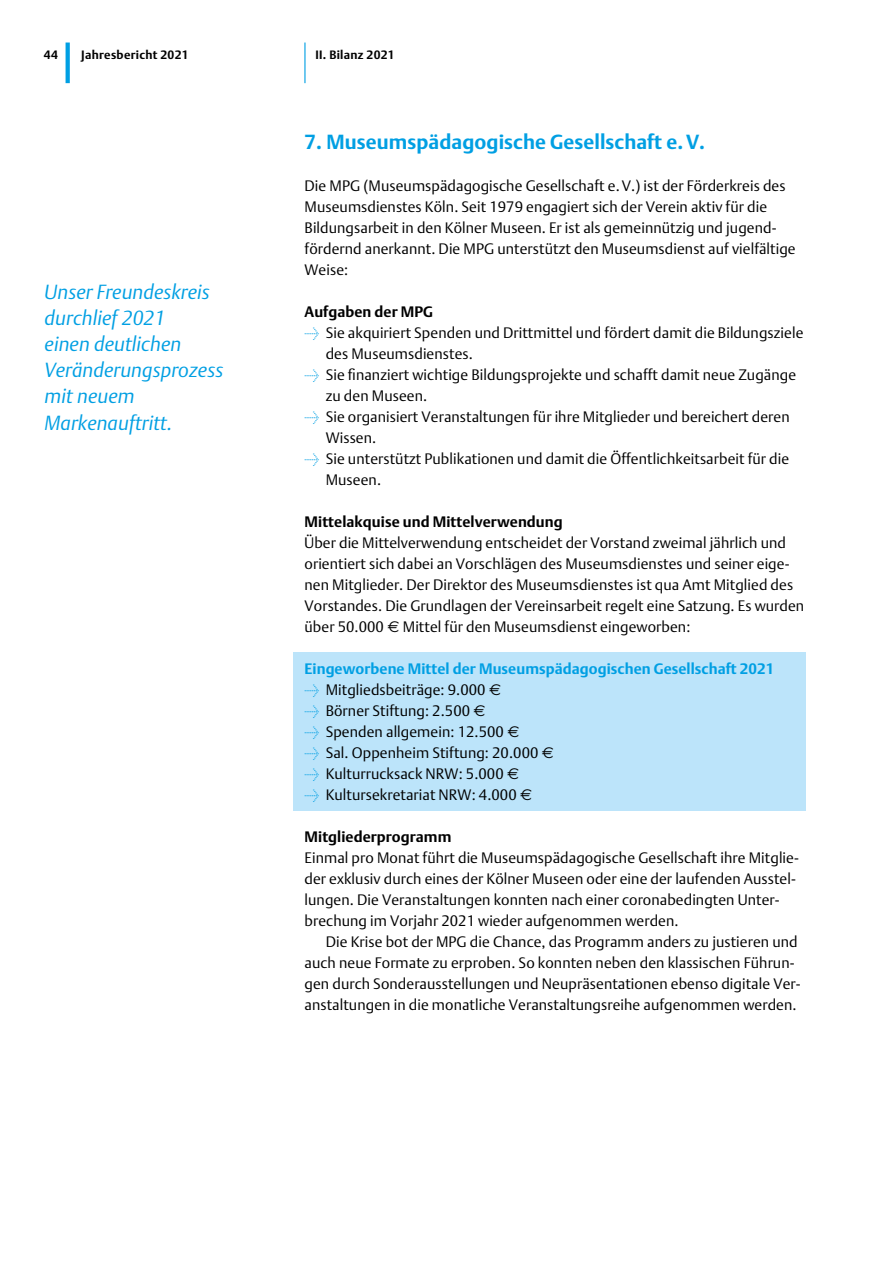
<style>
.page{position:relative;width:893px;height:1263px;background:#fff}
.page>*{position:absolute;margin:0;border:0;box-sizing:border-box;transform-origin:0 0}
.t1{font:italic 300 20.25px/26.2px "Argo DTL";letter-spacing:.005em;color:#009fe3}
.t2{font:700 20.25px "Argo DTL";letter-spacing:.005em;color:#009fe3}
.t3{font:300 15px/21px "Argo DTL";letter-spacing:.005em;color:#000}
.t4{font:700 15px "Argo DTL";letter-spacing:.005em;color:#000}
.t5{font:700 12px "Argo DTL";letter-spacing:.025em;color:#000}
.s1{font-family:"The Sans Semi Light Expert";font-weight:400;font-size:14.7px;color:#009fe3}
.s2{font-weight:700;color:#009fe3}
</style>
<div class="page">
<hr style="left:304px;top:43px;width:1px;height:40px;background:#009fe3">
<svg style="left:66px;top:43px;width:4px;height:40px"></svg>
<div style="left:293px;top:652px;width:513px;height:159px;background:#bce4fa"></div>
<p class="t5" style="left:44px;top:47px;width:16px">44</p>
<p class="t5" style="left:81px;top:48px;width:109px">Jahresbericht 2021</p>
<p class="t5" style="left:315px;top:48px;width:81px">II. Bilanz 2021</p>
<h1 class="t1" style="left:45px;top:278px;width:180px">Unser Freundeskreis durchlief 2021<br>einen deutlichen<br>Veränderungsprozess mit neuem<br>Markenauftritt.</h1>
<h1 class="t2" style="left:305px;top:129px;width:402px">7. Museumspädagogische Gesellschaft e.V.</h1>
<p class="t3" style="left:305px;top:175px;width:493px">Die MPG (Museumspädagogische Gesellschaft e.V.) ist der Förderkreis des Museumsdienstes Köln. Seit 1979 engagiert sich der Verein aktiv für die Bildungsarbeit in den Kölner Museen. Er ist als gemeinnützig und jugend&shy;fördernd anerkannt. Die MPG unterstützt den Museumsdienst auf vielfältige Weise:</p>
<p class="t4" style="left:305px;top:302px;width:130px">Aufgaben der MPG</p>
<p class="t3" style="left:305px;top:322px;width:500px"><span class="s1">Û</span> Sie akquiriert Spenden und Drittmittel und fördert damit die Bildungsziele</p>
<p class="t3" style="left:326px;top:343px;width:149px">des Museumsdienstes.</p>
<p class="t3" style="left:305px;top:364px;width:493px"><span class="s1">Û</span> Sie finanziert wichtige Bildungsprojekte und schafft damit neue Zugänge</p>
<p class="t3" style="left:326px;top:385px;width:103px">zu den Museen.</p>
<p class="t3" style="left:305px;top:406px;width:487px"><span class="s1">Û</span> Sie organisiert Veranstaltungen für ihre Mitglieder und bereichert deren</p>
<p class="t3" style="left:326px;top:427px;width:52px">Wissen.</p>
<p class="t3" style="left:305px;top:448px;width:486px"><span class="s1">Û</span> Sie unterstützt Publikationen und damit die Öffentlichkeitsarbeit für die</p>
<p class="t3" style="left:326px;top:469px;width:57px">Museen.</p>
<p class="t4" style="left:305px;top:512px;width:260px">Mittelakquise und Mittelverwendung</p>
<p class="t3" style="left:305px;top:532px;width:501px">Über die Mittelverwendung entscheidet der Vorstand zweimal jährlich und orientiert sich dabei an Vorschlägen des Museumsdienstes und seiner eige&shy;nen Mitglieder. Der Direktor des Museumsdienstes ist qua Amt Mitglied des Vorstandes. Die Grundlagen der Vereinsarbeit regelt eine Satzung. Es wurden über 50.000 € Mittel für den Museumsdienst eingeworben:</p>
<p class="t3" style="left:305px;top:658px;width:471px"><span class="s2">Eingeworbene Mittel der Museumspädagogischen Gesellschaft 2021<br></span><span class="s1">Û</span> Mitgliedsbeiträge: 9.000 €<br><span class="s1">Û</span> Börner Stiftung: 2.500 €<br><span class="s1">Û</span> Spenden allgemein: 12.500 €<br><span class="s1">Û</span> Sal. Oppenheim Stiftung: 20.000 €<br><span class="s1">Û</span> Kulturrucksack NRW: 5.000 €<br><span class="s1">Û</span> Kultursekretariat NRW: 4.000 €</p>
<p class="t4" style="left:305px;top:827px;width:148px">Mitgliederprogramm</p>
<p class="t3" style="left:305px;top:847px;width:496px">Einmal pro Monat führt die Museumspädagogische Gesellschaft ihre Mitglie&shy;der exklusiv durch eines der Kölner Museen oder eine der laufenden Ausstel&shy;lungen. Die Veranstaltungen konnten nach einer coronabedingten Unter&shy;brechung im Vorjahr 2021 wieder aufgenommen werden.</p>
<p class="t3" style="left:305px;top:931px;width:498px;text-indent:21px">Die Krise bot der MPG die Chance, das Programm anders zu justieren und auch neue Formate zu erproben. So konnten neben den klassischen Führun&shy;gen durch Sonderausstellungen und Neupräsentationen ebenso digitale Ver&shy;anstaltungen in die monatliche Veranstaltungsreihe aufgenommen werden.</p>
</div>
